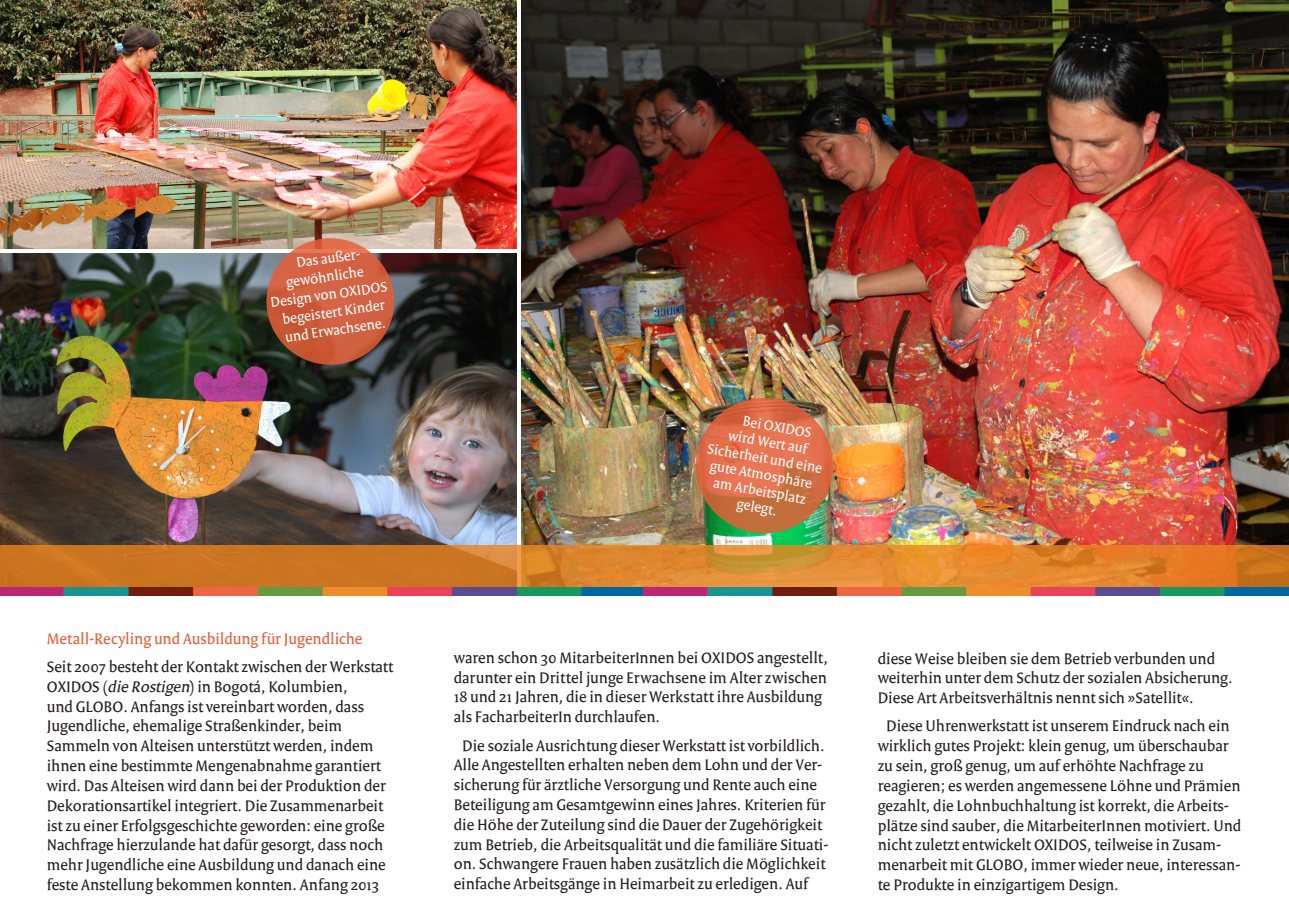
<style>
.page{position:relative;width:1289px;height:919px;background:#fff}
.page>*{position:absolute;margin:0;border:0;box-sizing:border-box;transform-origin:0 0}
.t1{font:16.5px/19.8px "Versa";color:#231f20}
.t2{font:16.5px "Versa";color:#e65e37}
.t3{font:15px "Versa";color:#fff}
.s1{font-style:italic}
</style>
<div class="page">
<img style="left:521px;top:0;width:767px;height:544px">
<img style="left:0;top:253px;width:516px;height:291px">
<svg style="left:695px;top:398px;width:137px;height:135px;background:#d86e46"></svg>
<svg style="left:0;top:544px;width:1288px;height:43px;background:#d57f2a"></svg>
<img style="left:0;top:587px;width:643px;height:8px">
<img style="left:643px;top:587px;width:645px;height:8px">
<img style="left:0;top:0;width:516px;height:248px">
<svg style="left:266px;top:238px;width:128px;height:126px;background:#d05f3f"></svg>
<p class="t3" style="left:295px;top:255px;width:69px;rotate:-8deg">Das außer-</p>
<p class="t3" style="left:285px;top:274px;width:80px;rotate:-8deg">gewöhnliche</p>
<p class="t3" style="left:269px;top:295px;width:119px;rotate:-8deg">Design von OXIDOS</p>
<p class="t3" style="left:281px;top:311px;width:105px;rotate:-8deg">begeistert Kinder</p>
<p class="t3" style="left:284px;top:329px;width:103px;rotate:-8deg">und Erwachsene.</p>
<p class="t3" style="left:744px;top:412px;width:71px;rotate:10deg">Bei OXIDOS</p>
<p class="t3" style="left:729px;top:427px;width:81px;rotate:10deg">wird Wert auf</p>
<p class="t3" style="left:709px;top:440px;width:118px;rotate:10deg">Sicherheit und eine</p>
<p class="t3" style="left:712px;top:457px;width:105px;rotate:10deg">gute Atmosphäre</p>
<p class="t3" style="left:715px;top:474px;width:95px;rotate:10deg">am Arbeitsplatz</p>
<p class="t3" style="left:738px;top:495px;width:42px;rotate:10deg">gelegt.</p>
<p class="t2" style="left:47px;top:629px;width:317px">Metall-Recyling und Ausbildung für Jugendliche</p>
<p class="t1" style="left:47px;top:657px;width:348px">Seit 2007 besteht der Kontakt zwischen der Werkstatt OXIDOS (<span class="s1">die Rostigen</span>) in Bogotá, Kolumbien,<br>und GLOBO. Anfangs ist vereinbart worden, dass Jugendliche, ehemalige Straßenkinder, beim Sammeln von Alteisen unterstützt werden, indem ihnen eine bestimmte Mengenabnahme garantiert wird. Das Alteisen wird dann bei der Produktion der Dekorationsartikel integriert. Die Zusammenarbeit ist zu einer Erfolgsgeschichte geworden: eine große Nachfrage hierzulande hat dafür gesorgt, dass noch mehr Jugendliche eine Ausbildung und danach eine feste Anstellung bekommen konnten. Anfang 2013</p>
<p class="t1" style="left:454px;top:648px;width:375px">waren schon 30 MitarbeiterInnen bei OXIDOS angestellt, darunter ein Drittel junge Erwachsene im Alter zwischen 18 und 21 Jahren, die in dieser Werkstatt ihre Ausbildung als FacharbeiterIn durchlaufen.</p>
<p class="t1" style="left:454px;top:735px;width:376px;text-indent:9px">Die soziale Ausrichtung dieser Werkstatt ist vorbildlich.<br>Alle Angestellten erhalten neben dem Lohn und der Ver&shy;sicherung für ärztliche Versorgung und Rente auch eine Beteiligung am Gesamtgewinn eines Jahres. Kriterien für die Höhe der Zuteilung sind die Dauer der Zugehörigkeit zum Betrieb, die Arbeitsqualität und die familiäre Situati&shy;on. Schwangere Frauen haben zusätzlich die Möglichkeit einfache Arbeitsgänge in Heimarbeit zu erledigen. Auf</p>
<p class="t1" style="left:877px;top:648px;width:356px">diese Weise bleiben sie dem Betrieb verbunden und weiterhin unter dem Schutz der sozialen Absicherung.<br>Diese Art Arbeitsverhältnis nennt sich »Satellit«.</p>
<p class="t1" style="left:877px;top:716px;width:365px;text-indent:9px">Diese Uhrenwerkstatt ist unserem Eindruck nach ein wirklich gutes Projekt: klein genug, um überschaubar zu sein, groß genug, um auf erhöhte Nachfrage zu reagieren; es werden angemessene Löhne und Prämien gezahlt, die Lohnbuchhaltung ist korrekt, die Arbeits&shy;plätze sind sauber, die MitarbeiterInnen motiviert. Und nicht zuletzt entwickelt OXIDOS, teilweise in Zusam&shy;menarbeit mit GLOBO, immer wieder neue, interessan&shy;te Produkte in einzigartigem Design.</p>
</div>
